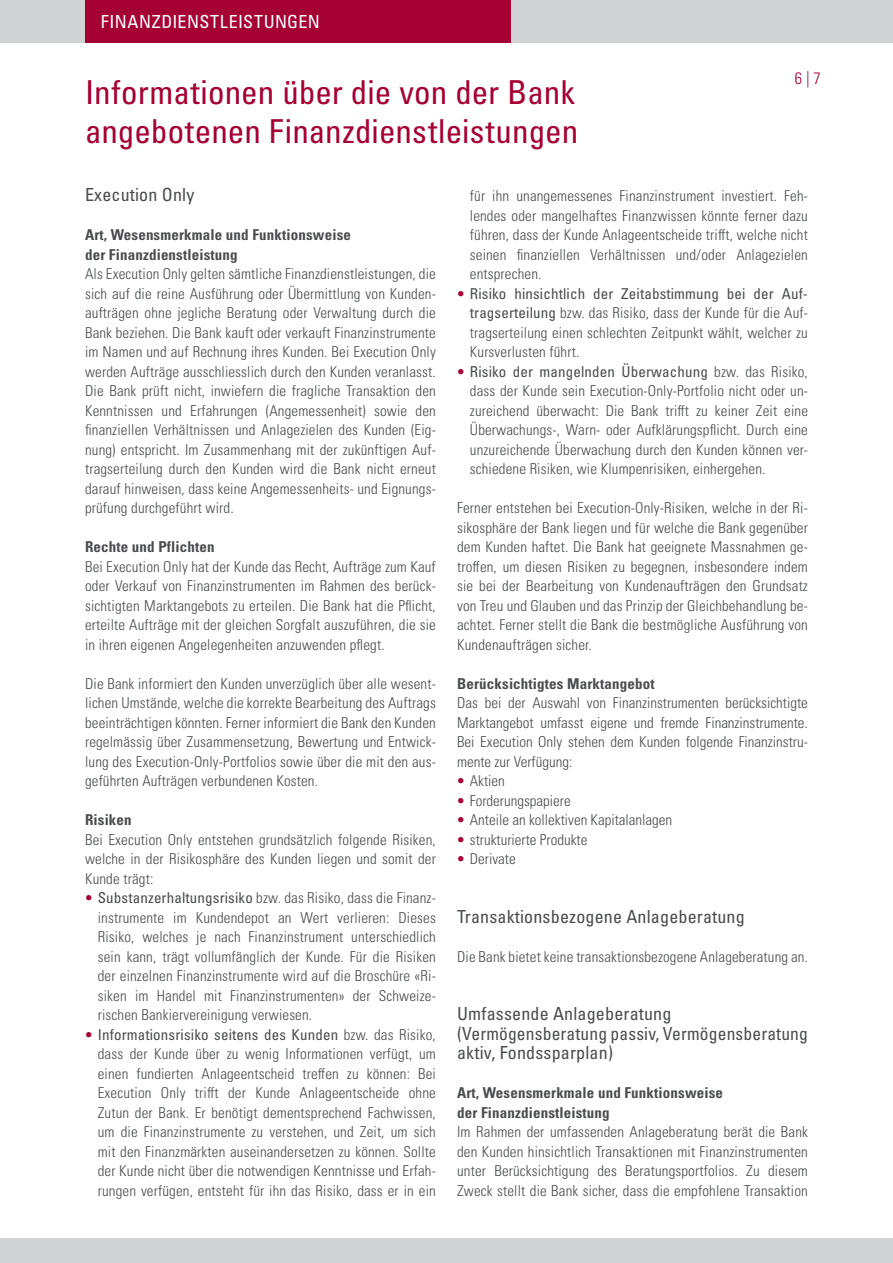
<style>
.page{position:relative;width:893px;height:1263px;background:#fff}
.page>*{position:absolute;margin:0;border:0;box-sizing:border-box;transform-origin:0 0}
.SLF_Haupttitel_Rot_I{font:condensed 33px "Univers LT Pro";letter-spacing:.005em;color:#a50134}
.SLF_LAUFTEXT_opt{font:condensed 18px/19.5px "Univers LT Pro";letter-spacing:.01em;color:#4b4c4d}
.t1{font:condensed 18px "Univers LT Pro";letter-spacing:.025em;color:#fff}
.t2{font:300 condensed 16.5px "Univers LT Pro";color:#a50134}
.SLF_LAUFTEXT_opt-2{font:300 condensed 15px/19.5px "Univers LT Pro";letter-spacing:.01em;color:#4b4c4d;text-align:justify}
.SLF_LAUFTEXT_opt-3{font:700 condensed 15px "Univers LT Pro";letter-spacing:.01em;color:#4b4c4d}
.s1{color:#a50134}
.s2{font-weight:400}
</style>
<div class="page">
<div style="left:0;top:1238px;width:893px;height:25px;background:#d1d2d4"></div>
<div style="left:0;top:0;width:893px;height:43px;background:#d1d2d4"></div>
<div style="left:85px;top:0;width:425px;height:43px;background:#a50134"></div>
<p class="t1" style="left:101px;top:10px;width:220px">FINANZDIENSTLEISTUNGEN</p>
<p class="SLF_Haupttitel_Rot_I" style="left:85px;top:71px;width:492px">Informationen über die von der Bank</p>
<p class="SLF_Haupttitel_Rot_I" style="left:85px;top:110px;width:495px">angebotenen Finanzdienstleistungen</p>
<p class="t2" style="left:795px;top:67px;width:27px">6| 7</p>
<p class="SLF_LAUFTEXT_opt" style="left:85px;top:185px;width:111px">Execution Only</p>
<p class="SLF_LAUFTEXT_opt-3" style="left:85px;top:226px;width:267px">Art, Wesensmerkmale und Funktionsweise</p>
<p class="SLF_LAUFTEXT_opt-3" style="left:85px;top:245px;width:154px">der Finanzdienstleistung</p>
<p class="SLF_LAUFTEXT_opt-2" style="left:85px;top:263px;width:352px">Als Execution Only gelten sämtliche Finanzdienstleistungen, die sich auf die reine Ausführung oder Übermittlung von Kunden&shy;aufträgen ohne jegliche Beratung oder Verwaltung durch die Bank beziehen. Die Bank kauft oder verkauft Finanzinstrumente im Namen und auf Rechnung ihres Kunden. Bei Execution Only werden Aufträge ausschliesslich durch den Kunden veranlasst.<br>Die Bank prüft nicht, inwiefern die fragliche Transaktion den Kenntnissen und Erfahrungen (Angemessenheit) sowie den finanziellen Verhältnissen und Anlagezielen des Kunden (Eig&shy;nung) entspricht. Im Zusammenhang mit der zukünftigen Auf&shy;tragserteilung durch den Kunden wird die Bank nicht erneut darauf hinweisen, dass keine Angemessenheits- und Eignungs&shy;prüfung durchgeführt wird.</p>
<p class="SLF_LAUFTEXT_opt-3" style="left:85px;top:538px;width:131px">Rechte und Pflichten</p>
<p class="SLF_LAUFTEXT_opt-2" style="left:85px;top:556px;width:352px">Bei Execution Only hat der Kunde das Recht, Aufträge zum Kauf oder Verkauf von Finanzinstrumenten im Rahmen des berück&shy;sichtigten Marktangebots zu erteilen. Die Bank hat die Pflicht, erteilte Aufträge mit der gleichen Sorgfalt auszuführen, die sie in ihren eigenen Angelegenheiten anzuwenden pflegt.</p>
<p class="SLF_LAUFTEXT_opt-2" style="left:85px;top:673px;width:352px">Die Bank informiert den Kunden unverzüglich über alle wesent&shy;lichen Umstände, welche die korrekte Bearbeitung des Auftrags beeinträchtigen könnten. Ferner informiert die Bank den Kunden regelmässig über Zusammensetzung, Bewertung und Entwick&shy;lung des Execution-Only-Portfolios sowie über die mit den aus&shy;geführten Aufträgen verbundenen Kosten.</p>
<p class="SLF_LAUFTEXT_opt-3" style="left:85px;top:811px;width:48px">Risiken</p>
<p class="SLF_LAUFTEXT_opt-2" style="left:85px;top:829px;width:352px">Bei Execution Only entstehen grundsätzlich folgende Risiken, welche in der Risikosphäre des Kunden liegen und somit der Kunde trägt:</p>
<p class="SLF_LAUFTEXT_opt-2" style="left:98px;top:887px;width:340px;text-indent:-13px"><span class="s1">•</span> <span class="s2">Substanzerhaltungsrisiko</span> bzw. das Risiko, dass die Finanz&shy;instrumente im Kundendepot an Wert verlieren: Dieses Risiko, welches je nach Finanzinstrument unterschiedlich sein kann, trägt vollumfänglich der Kunde. Für die Risiken der einzelnen Finanzinstrumente wird auf die Broschüre «Ri&shy;siken im Handel mit Finanzinstrumenten» der Schweize&shy;rischen Bankiervereinigung verwiesen.</p>
<p class="SLF_LAUFTEXT_opt-2" style="left:98px;top:1024px;width:340px;text-indent:-13px"><span class="s1">•</span> <span class="s2">Informationsrisiko seitens des Kunden</span> bzw. das Risiko, dass der Kunde über zu wenig Informationen verfügt, um einen fundierten Anlageentscheid treffen zu können: Bei Execution Only trifft der Kunde Anlageentscheide ohne Zutun der Bank. Er benötigt dementsprechend Fachwissen, um die Finanzinstrumente zu verstehen, und Zeit, um sich mit den Finanzmärkten auseinandersetzen zu können. Sollte der Kunde nicht über die notwendigen Kenntnisse und Erfah&shy;rungen verfügen, entsteht für ihn das Risiko, dass er in ein</p>
<p class="SLF_LAUFTEXT_opt-2" style="left:470px;top:185px;width:340px">für ihn unangemessenes Finanzinstrument investiert. Feh&shy;lendes oder mangelhaftes Finanzwissen könnte ferner dazu führen, dass der Kunde Anlageentscheide trifft, welche nicht seinen finanziellen Verhältnissen und/oder Anlagezielen entsprechen.</p>
<p class="SLF_LAUFTEXT_opt-2" style="left:470px;top:283px;width:340px;text-indent:-13px"><span class="s1">•</span> <span class="s2">Risiko hinsichtlich der Zeitabstimmung bei der Auf&shy;tragserteilung</span> bzw. das Risiko, dass der Kunde für die Auf&shy;tragserteilung einen schlechten Zeitpunkt wählt, welcher zu Kursverlusten führt.</p>
<p class="SLF_LAUFTEXT_opt-2" style="left:470px;top:361px;width:340px;text-indent:-13px"><span class="s1">•</span> <span class="s2">Risiko der mangelnden Überwachung</span> bzw. das Risiko, dass der Kunde sein Execution-Only-Portfolio nicht oder un&shy;zureichend überwacht: Die Bank trifft zu keiner Zeit eine Überwachungs-, Warn- oder Aufklärungspflicht. Durch eine unzureichende Überwachung durch den Kunden können ver&shy;schiedene Risiken, wie Klumpenrisiken, einhergehen.</p>
<p class="SLF_LAUFTEXT_opt-2" style="left:457px;top:497px;width:352px">Ferner entstehen bei Execution-Only-Risiken, welche in der Ri&shy;sikosphäre der Bank liegen und für welche die Bank gegenüber dem Kunden haftet. Die Bank hat geeignete Massnahmen ge&shy;troffen, um diesen Risiken zu begegnen, insbesondere indem sie bei der Bearbeitung von Kundenaufträgen den Grundsatz von Treu und Glauben und das Prinzip der Gleichbehandlung be&shy;achtet. Ferner stellt die Bank die bestmögliche Ausführung von Kundenaufträgen sicher.</p>
<p class="SLF_LAUFTEXT_opt-3" style="left:457px;top:674px;width:199px">Berücksichtigtes Marktangebot</p>
<p class="SLF_LAUFTEXT_opt-2" style="left:457px;top:692px;width:352px">Das bei der Auswahl von Finanzinstrumenten berücksichtigte Marktangebot umfasst eigene und fremde Finanzinstrumente.<br>Bei Execution Only stehen dem Kunden folgende Finanzinstru&shy;mente zur Verfügung:</p>
<p class="SLF_LAUFTEXT_opt-2" style="left:457px;top:770px;width:49px"><span class="s1">•</span> Aktien</p>
<p class="SLF_LAUFTEXT_opt-2" style="left:457px;top:790px;width:115px"><span class="s1">•</span> Forderungspapiere</p>
<p class="SLF_LAUFTEXT_opt-2" style="left:457px;top:809px;width:217px"><span class="s1">•</span> Anteile an kollektiven Kapitalanlagen</p>
<p class="SLF_LAUFTEXT_opt-2" style="left:457px;top:829px;width:132px"><span class="s1">•</span> strukturierte Produkte</p>
<p class="SLF_LAUFTEXT_opt-2" style="left:457px;top:848px;width:60px"><span class="s1">•</span> Derivate</p>
<p class="SLF_LAUFTEXT_opt" style="left:457px;top:906px;width:289px">Transaktionsbezogene Anlageberatung</p>
<p class="SLF_LAUFTEXT_opt-2" style="left:457px;top:946px;width:352px">Die Bank bietet keine transaktionsbezogene Anlageberatung an.</p>
<p class="SLF_LAUFTEXT_opt" style="left:457px;top:1004px;width:216px">Umfassende Anlageberatung</p>
<p class="SLF_LAUFTEXT_opt" style="left:457px;top:1023px;width:352px">(Vermögensberatung passiv, Vermögensberatung aktiv, Fondssparplan)</p>
<p class="SLF_LAUFTEXT_opt-3" style="left:457px;top:1084px;width:267px">Art, Wesensmerkmale und Funktionsweise</p>
<p class="SLF_LAUFTEXT_opt-3" style="left:457px;top:1103px;width:154px">der Finanzdienstleistung</p>
<p class="SLF_LAUFTEXT_opt-2" style="left:457px;top:1121px;width:352px">Im Rahmen der umfassenden Anlageberatung berät die Bank den Kunden hinsichtlich Transaktionen mit Finanzinstrumenten unter Berücksichtigung des Beratungsportfolios. Zu diesem Zweck stellt die Bank sicher, dass die empfohlene Transaktion</p>
</div>
